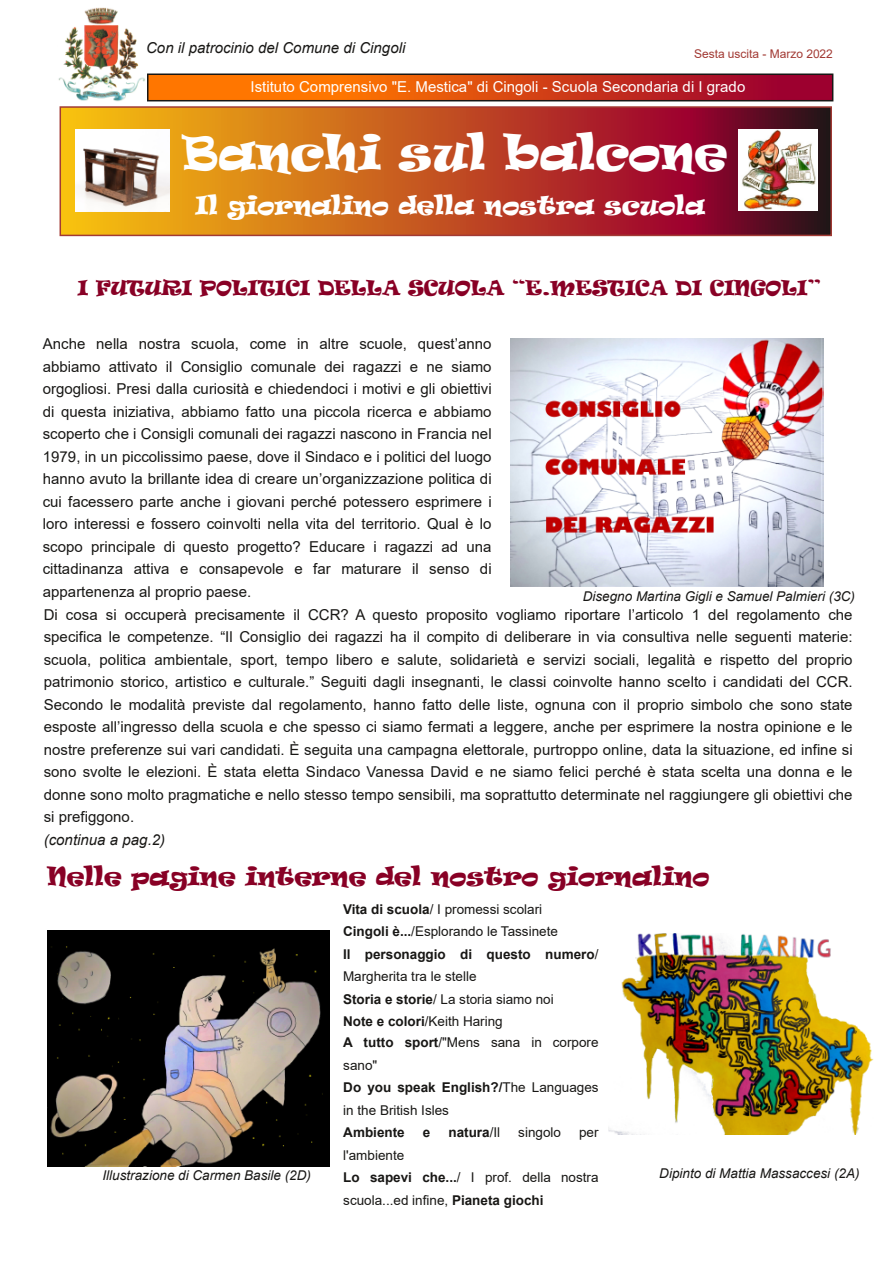
<style>
.page{position:relative;width:893px;height:1263px;background:#fff}
.page>*{position:absolute;margin:0;border:0;box-sizing:border-box;transform-origin:0 0}
.t1{font:45px "Ravie";color:#fff}
.t2{font:24px "Ravie";color:#880025}
.t3{font:24px "Ravie";color:#fff}
.t4{font:19.5px "Ravie";color:#880025}
.t5{font:15px/22.5px "Arial";letter-spacing:.005em;color:#181715}
.t6{font:15px "Arial";letter-spacing:.005em;color:#fff}
.t7{font:italic 15px "Arial";letter-spacing:.005em;color:#181715}
.t8{font:13.5px/22.5px "Arial";color:#181715}
.t9{font:italic 13.5px "Arial";color:#181715}
.t10{font:700 13.5px "Arial";color:#181715}
.t11{font:12px "Arial";color:#a23a34}
.s1{font-weight:700}
.s2{font-weight:400}
</style>
<div class="page">
<svg style="left:150px;top:77px;width:680px;height:21px;background:#d84712"></svg>
<div style="left:147px;top:74px;width:686px;height:27px;border:2px solid #181715"></div>
<svg style="left:63px;top:109px;width:766px;height:124px;background:#ba5021"></svg>
<div style="left:60px;top:106px;width:772px;height:130px;border:2px solid #a23a34"></div>
<img style="left:75px;top:130px;width:94px;height:82px">
<img style="left:738px;top:130px;width:79px;height:81px">
<img style="left:58px;top:7px;width:87px;height:94px">
<img style="left:510px;top:339px;width:313px;height:247px">
<img style="left:609px;top:934px;width:265px;height:200px">
<img style="left:47px;top:930px;width:283px;height:236px">
<p class="t7" style="left:146px;top:40px;width:261px">Con il patrocinio del Comune di Cingoli</p>
<p class="t11" style="left:694px;top:47px;width:140px">Sesta uscita - Marzo 2022</p>
<p class="t6" style="left:251px;top:78px;width:496px">Istituto Comprensivo "E. Mestica" di Cingoli - Scuola Secondaria di I grado</p>
<h1 class="t1" style="left:182px;top:133px;width:547px">Banchi sul balcone</h1>
<h2 class="t3" style="left:196px;top:195px;width:511px">Il giornalino della nostra scuola</h2>
<h3 class="t4" style="left:78px;top:279px;width:744px">I FUTURI POLITICI DELLA SCUOLA “E.MESTICA DI CINGOLI”</h3>
<p class="t5" style="left:43px;top:333px;width:811px">Anche nella nostra scuola, come in altre scuole, quest’anno<br>abbiamo attivato il Consiglio comunale dei ragazzi e ne siamo<br>orgogliosi. Presi dalla curiosità e chiedendoci i motivi e gli obiettivi<br>di questa iniziativa, abbiamo fatto una piccola ricerca e abbiamo<br>scoperto che i Consigli comunali dei ragazzi nascono in Francia nel<br>1979, in un piccolissimo paese, dove il Sindaco e i politici del luogo<br>hanno avuto la brillante idea di creare un’organizzazione politica di<br>cui facessero parte anche i giovani perché potessero esprimere i<br>loro interessi e fossero coinvolti nella vita del territorio. Qual è lo<br>scopo principale di questo progetto? Educare i ragazzi ad una<br>cittadinanza attiva e consapevole e far maturare il senso di<br>appartenenza al proprio paese.<br>Di cosa si occuperà precisamente il CCR? A questo proposito vogliamo riportare l’articolo 1 del regolamento che specifica le competenze. “Il Consiglio dei ragazzi ha il compito di deliberare in via consultiva nelle seguenti materie: scuola, politica ambientale, sport, tempo libero e salute, solidarietà e servizi sociali, legalità e rispetto del proprio patrimonio storico, artistico e culturale.” Seguiti dagli insegnanti, le classi coinvolte hanno scelto i candidati del CCR.<br>Secondo le modalità previste dal regolamento, hanno fatto delle liste, ognuna con il proprio simbolo che sono state esposte all’ingresso della scuola e che spesso ci siamo fermati a leggere, anche per esprimere la nostra opinione e le nostre preferenze sui vari candidati. È seguita una campagna elettorale, purtroppo online, data la situazione, ed infine si sono svolte le elezioni. È stata eletta Sindaco Vanessa David e ne siamo felici perché è stata scelta una donna e le donne sono molto pragmatiche e nello stesso tempo sensibili, ma soprattutto determinate nel raggiungere gli obiettivi che si prefiggono.</p>
<p class="t7" style="left:44px;top:831px;width:123px">(continua a pag.2)</p>
<p class="t9" style="left:583px;top:589px;width:274px">Disegno Martina Gigli e Samuel Palmieri (3C)</p>
<h2 class="t2" style="left:47px;top:866px;width:664px">Nelle pagine interne del nostro giornalino</h2>
<p class="t8" style="left:343px;top:898px;width:257px"><span class="s1">Vita di scuola</span>/ I promessi scolari<br><span class="s1">Cingoli è...</span>/Esplorando le Tassinete<br><span class="s1">Il personaggio di questo numero</span>/<br>Margherita tra le stelle<br><span class="s1">Storia e storie</span>/ La storia siamo noi<br><span class="s1">Note e colori</span>/Keith Haring</p>
<p class="t8" style="left:343px;top:1031px;width:257px"><span class="s1">A tutto sport</span>/"Mens sana in corpore sano"<br><span class="s1">Do you speak English?/</span>The Languages in the British Isles</p>
<p class="t10" style="left:343px;top:1125px;width:63px">Ambiente</p>
<p class="t10" style="left:423px;top:1125px;width:9px">e</p>
<p class="t10" style="left:448px;top:1125px;width:53px">natura<span class="s2">/Il</span></p>
<p class="t8" style="left:518px;top:1121px;width:44px">singolo</p>
<p class="t8" style="left:579px;top:1121px;width:21px">per</p>
<p class="t8" style="left:343px;top:1144px;width:257px">l'ambiente<br><span class="s1">Lo sapevi che...</span>/ I prof. della nostra scuola...ed infine, <span class="s1">Pianeta giochi</span></p>
<p class="t9" style="left:103px;top:1168px;width:210px">Illustrazione di Carmen Basile (2D)</p>
<p class="t9" style="left:659px;top:1165px;width:202px">Dipinto di Mattia Massaccesi (2A)</p>
</div>
